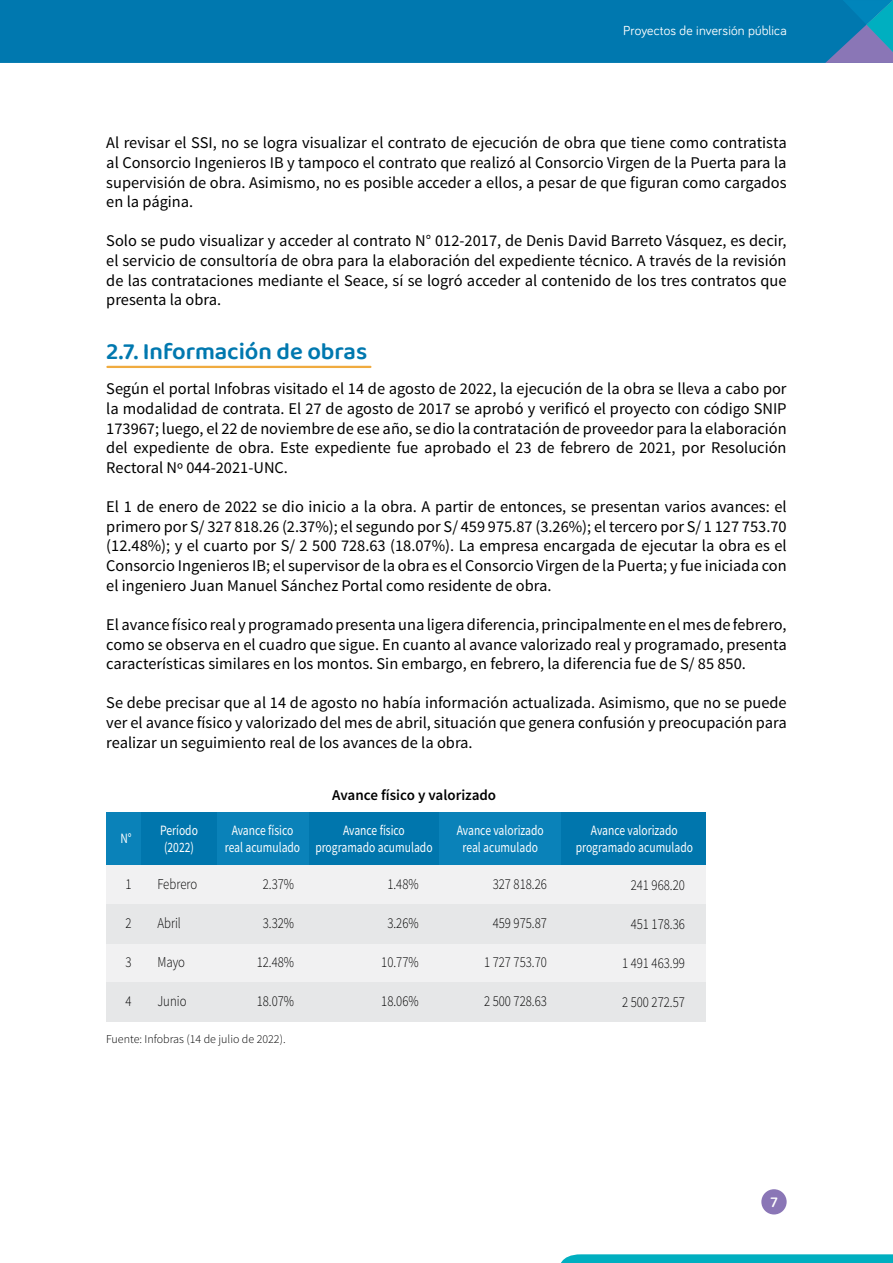
<style>
.page{position:relative;width:893px;height:1263px;background:#fff}
.page>*{position:absolute;margin:0;border:0;box-sizing:border-box;transform-origin:0 0}
.t1{font:600 24px "Baloo 2";letter-spacing:-.005em;color:#0078af}
.t2{font:16.35px/19.6px "Source Sans Pro";color:#000;text-align:justify}
.t3{font:500 15.6px "Baloo 2";color:#fff}
.t4{font:300 15px "Source Sans Pro";color:#000;scale:.85 1}
.t5{font:600 15px "Source Sans Pro";color:#000}
.t6{font:14.25px/17.1px "Source Sans Pro";color:#fff;text-align:center;scale:.81 1}
.t7{font:13.5px "Bariol";letter-spacing:.01em;color:#fff}
.t8{font:300 12px "Source Sans Pro";color:#000}
</style>
<div class="page">
<div style="left:0;top:0;width:825px;height:63px;background:#0078af"></div>
<svg style="left:825px;top:0;width:68px;height:63px;background:#2e82b5"></svg>
<svg style="left:561px;top:1254px;width:332px;height:9px;background:#0db3c3"></svg>
<div style="left:761px;top:1189px;width:26px;height:25px;background:#8a76b6;border-radius:50%"></div>
<hr style="left:107px;top:366px;width:263px;height:2px;background:#f0ab3f">
<div style="left:106px;top:812px;width:600px;height:53px;background:#0076ad"></div>
<div style="left:106px;top:812px;width:35px;height:53px;background:#0a82b9"></div>
<div style="left:217px;top:812px;width:91px;height:53px;background:#0a82b9"></div>
<div style="left:440px;top:812px;width:121px;height:53px;background:#0a82b9"></div>
<div style="left:106px;top:865px;width:600px;height:39px;background:#f1f1f2"></div>
<div style="left:106px;top:943px;width:600px;height:40px;background:#f1f1f2"></div>
<div style="left:106px;top:904px;width:600px;height:40px;background:#e6e7e8"></div>
<div style="left:106px;top:983px;width:600px;height:39px;background:#e6e7e8"></div>
<p class="t7" style="left:623px;top:21px;width:165px">Proyectos de inversión pública</p>
<p class="t2" style="left:106px;top:133px;width:682px">Al revisar el SSI, no se logra visualizar el contrato de ejecución de obra que tiene como contratista al Consorcio Ingenieros IB y tampoco el contrato que realizó al Consorcio Virgen de la Puerta para la supervisión de obra. Asimismo, no es posible acceder a ellos, a pesar de que figuran como cargados en la página.</p>
<p class="t2" style="left:106px;top:231px;width:682px">Solo se pudo visualizar y acceder al contrato N° 012-2017, de Denis David Barreto Vásquez, es decir, el servicio de consultoría de obra para la elaboración del expediente técnico. A través de la revisión de las contrataciones mediante el Seace, sí se logró acceder al contenido de los tres contratos que presenta la obra.</p>
<h1 class="t1" style="left:106px;top:334px;width:262px">2.7. Información de obras</h1>
<p class="t2" style="left:106px;top:379px;width:682px">Según el portal Infobras visitado el 14 de agosto de 2022, la ejecución de la obra se lleva a cabo por la modalidad de contrata. El 27 de agosto de 2017 se aprobó y verificó el proyecto con código SNIP 173967; luego, el 22 de noviembre de ese año, se dio la contratación de proveedor para la elaboración del expediente de obra. Este expediente fue aprobado el 23 de febrero de 2021, por Resolución Rectoral Nº 044-2021-UNC.</p>
<p class="t2" style="left:106px;top:497px;width:682px">El 1 de enero de 2022 se dio inicio a la obra. A partir de entonces, se presentan varios avances: el primero por S/ 327 818.26 (2.37%); el segundo por S/ 459 975.87 (3.26%); el tercero por S/ 1 127 753.70 (12.48%); y el cuarto por S/ 2 500 728.63 (18.07%). La empresa encargada de ejecutar la obra es el Consorcio Ingenieros IB; el supervisor de la obra es el Consorcio Virgen de la Puerta; y fue iniciada con el ingeniero Juan Manuel Sánchez Portal como residente de obra.</p>
<p class="t2" style="left:106px;top:615px;width:682px">El avance físico real y programado presenta una ligera diferencia, principalmente en el mes de febrero, como se observa en el cuadro que sigue. En cuanto al avance valorizado real y programado, presenta características similares en los montos. Sin embargo, en febrero, la diferencia fue de S/ 85 850.</p>
<p class="t2" style="left:106px;top:693px;width:682px">Se debe precisar que al 14 de agosto no había información actualizada. Asimismo, que no se puede ver el avance físico y valorizado del mes de abril, situación que genera confusión y preocupación para realizar un seguimiento real de los avances de la obra.</p>
<p class="t5" style="left:332px;top:786px;width:165px">Avance físico y valorizado</p>
<p class="t6" style="left:120px;top:830px;width:15px">N°</p>
<p class="t6" style="left:160px;top:821px;width:48px;text-align:left">Período (2022)</p>
<p class="t6" style="left:225px;top:821px;width:95px">Avance físico real acumulado</p>
<p class="t6" style="left:457px;top:821px;width:109px">Avance valorizado real acumulado</p>
<p class="t6" style="left:576px;top:821px;width:146px">Avance valorizado programado acumulado</p>
<p class="t6" style="left:315px;top:821px;width:146px">Avance físico programado acumulado</p>
<p class="t4" style="left:125px;top:875px;width:9px">1</p>
<p class="t4" style="left:157px;top:875px;width:48px">Febrero</p>
<p class="t4" style="left:263px;top:875px;width:38px">2.37%</p>
<p class="t4" style="left:387px;top:875px;width:38px">1.48%</p>
<p class="t4" style="left:493px;top:875px;width:65px">327 818.26</p>
<p class="t4" style="left:631px;top:876px;width:65px">241 968.20</p>
<p class="t4" style="left:125px;top:914px;width:9px">2</p>
<p class="t4" style="left:157px;top:914px;width:29px">Abril</p>
<p class="t4" style="left:263px;top:914px;width:38px">3.32%</p>
<p class="t4" style="left:387px;top:914px;width:38px">3.26%</p>
<p class="t4" style="left:493px;top:914px;width:65px">459 975.87</p>
<p class="t4" style="left:631px;top:915px;width:65px">451 178.36</p>
<p class="t4" style="left:125px;top:953px;width:9px">3</p>
<p class="t4" style="left:157px;top:953px;width:34px">Mayo</p>
<p class="t4" style="left:257px;top:953px;width:46px">12.48%</p>
<p class="t4" style="left:381px;top:953px;width:46px">10.77%</p>
<p class="t4" style="left:484px;top:953px;width:75px">1 727 753.70</p>
<p class="t4" style="left:622px;top:954px;width:75px">1 491 463.99</p>
<p class="t4" style="left:125px;top:992px;width:9px">4</p>
<p class="t4" style="left:157px;top:992px;width:36px">Junio</p>
<p class="t4" style="left:257px;top:992px;width:46px">18.07%</p>
<p class="t4" style="left:381px;top:992px;width:46px">18.06%</p>
<p class="t4" style="left:484px;top:992px;width:75px">2 500 728.63</p>
<p class="t4" style="left:622px;top:993px;width:75px">2 500 272.57</p>
<p class="t8" style="left:106px;top:1032px;width:181px">Fuente: Infobras (14 de julio de 2022).</p>
<p class="t3" style="left:770px;top:1191px;width:9px">7</p>
</div>
